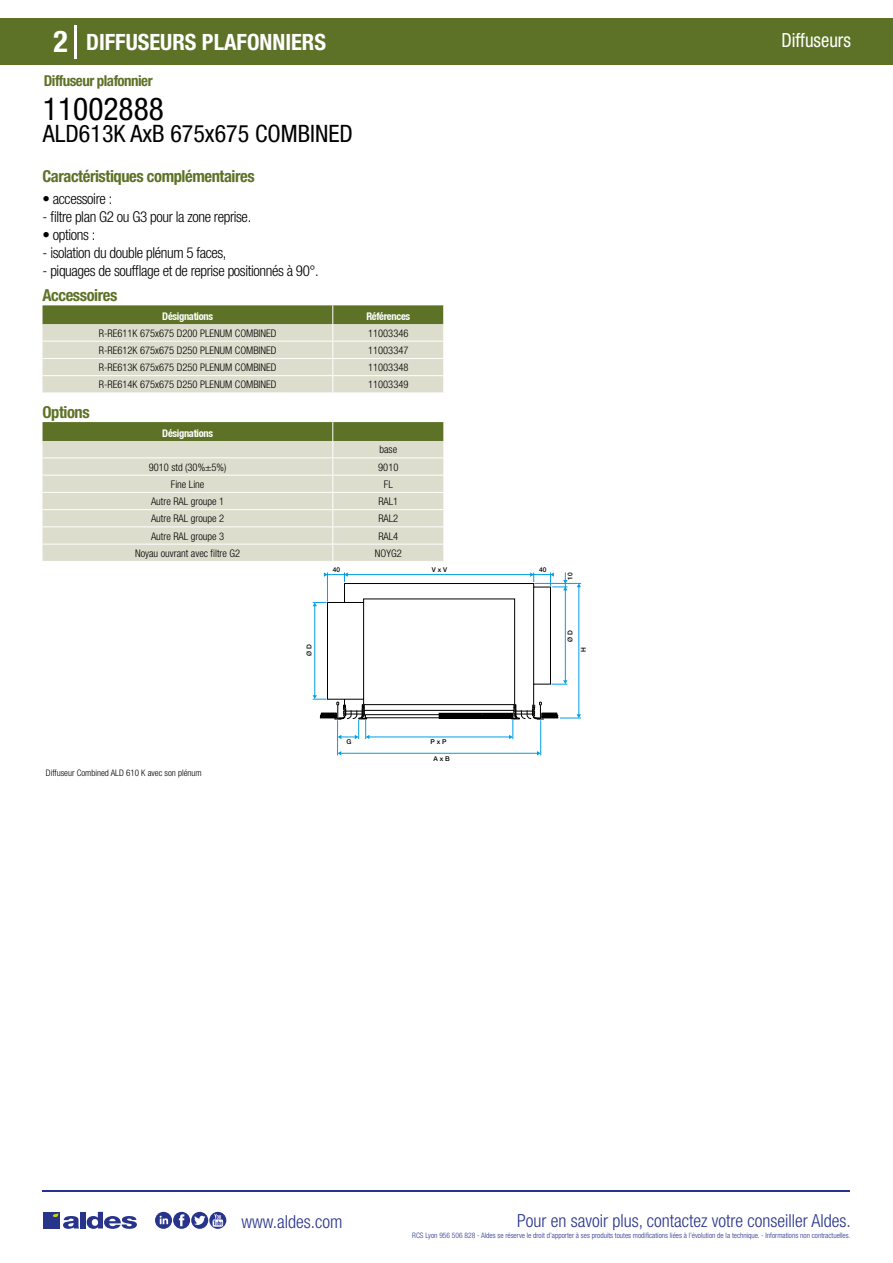
<style>
.page{position:relative;width:893px;height:1263px;background:#fff}
.page>*{position:absolute;margin:0;border:0;box-sizing:border-box;transform-origin:0 0}
.t1{font:condensed 31.5px "Helvetica Neue LT Std";color:#000}
.t2{font:700 condensed 30px "Helvetica Neue LT Std";color:#fff}
.t3{font:condensed 24px "Helvetica Neue LT Std";color:#000}
.t4{font:700 condensed 22.5px "Helvetica Neue LT Std";color:#fff}
.t5{font:condensed 19.5px "Helvetica Neue LT Std";color:#fff;scale:.95 1}
.t6{font:300 condensed 18px "Helvetica Neue";color:#28348b}
.t7{font:700 condensed 16.5px "Helvetica Neue LT Std";letter-spacing:-.025em;color:#5d7227}
.t8{font:300 condensed 15px "Helvetica Neue LT Std";letter-spacing:-.025em;color:#000}
.t9{font:700 condensed 15px "Helvetica Neue LT Std";letter-spacing:-.035em;color:#5d7227}
.t10{font:300 condensed 10.5px "Helvetica Neue";color:#000}
.t11{font:700 condensed 10.5px "Helvetica Neue";letter-spacing:-.03em;color:#fff}
.t12{font:300 condensed 9px "Helvetica Neue";color:#000}
.t13{font:300 condensed 7.5px "Helvetica Neue";color:#28348b}
.t14{font:500 6.6px "Helvetica Neue";color:#000}
</style>
<div class="page">
<div style="left:0;top:18px;width:893px;height:46px;background:#5d7227"></div>
<hr style="left:74px;top:25px;width:2px;height:33px;background:#fff">
<hr style="left:43px;top:1190px;width:807px;height:1px;background:#28348b">
<svg style="left:155px;top:1212px;width:71px;height:17px"></svg>
<div style="left:43px;top:1212px;width:17px;height:16px;background:#28348b"></div>
<div style="left:80px;top:1212px;width:6px;height:16px;background:#28348b"></div>
<svg style="left:87px;top:1212px;width:50px;height:17px"></svg>
<svg style="left:53px;top:1213px;width:26px;height:16px"></svg>
<svg style="left:43px;top:305px;width:401px;height:88px;background:#c3c8ac"></svg>
<svg style="left:43px;top:422px;width:401px;height:139px;background:#cdd0b8"></svg>
<hr style="left:337px;top:720px;width:1px;height:35px;background:#009fe3">
<hr style="left:540px;top:720px;width:1px;height:35px;background:#009fe3">
<hr style="left:341px;top:753px;width:197px;height:1px;background:#009fe3">
<svg style="left:537px;top:751px;width:4px;height:4px"></svg>
<svg style="left:313px;top:572px;width:268px;height:167px"></svg>
<h2 class="t2" style="left:54px;top:24px;width:16px">2</h2>
<h3 class="t4" style="left:86px;top:28px;width:242px">DIFFUSEURS PLAFONNIERS</h3>
<h3 class="t5" style="left:781px;top:29px;width:75px">Diffuseurs</h3>
<h3 class="t9" style="left:44px;top:71px;width:110px">Diffuseur plafonnier</h3>
<h1 class="t1" style="left:43px;top:91px;width:122px">11002888</h1>
<h3 class="t3" style="left:43px;top:120px;width:311px">ALD613K AxB 675x675 COMBINED</h3>
<h3 class="t7" style="left:43px;top:166px;width:214px">Caractéristiques complémentaires</h3>
<h3 class="t8" style="left:43px;top:190px;width:71px">• accessoire :</h3>
<h3 class="t8" style="left:43px;top:208px;width:210px">- filtre plan G2 ou G3 pour la zone reprise.</h3>
<h3 class="t8" style="left:43px;top:226px;width:54px">• options :</h3>
<h3 class="t8" style="left:43px;top:244px;width:186px">- isolation du double plénum 5 faces,</h3>
<h3 class="t8" style="left:43px;top:262px;width:278px">- piquages de soufflage et de reprise positionnés à 90°.</h3>
<h3 class="t7" style="left:43px;top:285px;width:76px">Accessoires</h3>
<h3 class="t7" style="left:43px;top:402px;width:49px">Options</h3>
<p class="t11" style="left:162px;top:310px;width:52px">Désignations</p>
<p class="t11" style="left:366px;top:310px;width:45px">Références</p>
<p class="t10" style="left:99px;top:327px;width:179px">R-RE611K 675x675 D200 PLENUM COMBINED</p>
<p class="t10" style="left:368px;top:327px;width:42px">11003346</p>
<p class="t10" style="left:99px;top:344px;width:179px">R-RE612K 675x675 D250 PLENUM COMBINED</p>
<p class="t10" style="left:368px;top:344px;width:42px">11003347</p>
<p class="t10" style="left:99px;top:361px;width:179px">R-RE613K 675x675 D250 PLENUM COMBINED</p>
<p class="t10" style="left:368px;top:361px;width:42px">11003348</p>
<p class="t10" style="left:99px;top:379px;width:179px">R-RE614K 675x675 D250 PLENUM COMBINED</p>
<p class="t10" style="left:368px;top:379px;width:42px">11003349</p>
<p class="t11" style="left:162px;top:426px;width:52px">Désignations</p>
<p class="t10" style="left:379px;top:444px;width:19px">base</p>
<p class="t10" style="left:149px;top:461px;width:79px">9010 std (30%±5%)</p>
<p class="t10" style="left:378px;top:461px;width:22px">9010</p>
<p class="t10" style="left:171px;top:478px;width:35px">Fine Line</p>
<p class="t10" style="left:384px;top:478px;width:10px">FL</p>
<p class="t10" style="left:151px;top:495px;width:75px">Autre RAL groupe 1</p>
<p class="t10" style="left:378px;top:495px;width:22px">RAL1</p>
<p class="t10" style="left:151px;top:513px;width:75px">Autre RAL groupe 2</p>
<p class="t10" style="left:378px;top:513px;width:22px">RAL2</p>
<p class="t10" style="left:151px;top:530px;width:75px">Autre RAL groupe 3</p>
<p class="t10" style="left:378px;top:530px;width:22px">RAL4</p>
<p class="t10" style="left:135px;top:547px;width:106px">Noyau ouvrant avec filtre G2</p>
<p class="t10" style="left:375px;top:547px;width:28px">NOYG2</p>
<p class="t14" style="left:432px;top:565px;width:17px">V x V</p>
<p class="t14" style="left:333px;top:565px;width:9px">40</p>
<p class="t14" style="left:539px;top:565px;width:9px">40</p>
<p class="t14" style="left:305px;top:655px;width:13px;rotate:-90deg">Ø D</p>
<p class="t14" style="left:566px;top:580px;width:9px;rotate:-90deg">10</p>
<p class="t14" style="left:566px;top:642px;width:13px;rotate:-90deg">Ø D</p>
<p class="t14" style="left:579px;top:652px;width:6px;rotate:-90deg">H</p>
<p class="t12" style="left:46px;top:768px;width:157px">Diffuseur Combined ALD 610 K avec son plénum</p>
<p class="t14" style="left:346px;top:738px;width:7px">G</p>
<p class="t14" style="left:430px;top:738px;width:18px">P x P</p>
<p class="t14" style="left:434px;top:755px;width:18px">A x B</p>
<h3 class="t6" style="left:241px;top:1211px;width:102px">www.aldes.com</h3>
<h3 class="t6" style="left:517px;top:1211px;width:335px">Pour en savoir plus, contactez votre conseiller Aldes.</h3>
<p class="t13" style="left:412px;top:1230px;width:440px">RCS Lyon 956 506 828 - Aldes se réserve le droit d’apporter à ses produits toutes modifications liées à l’évolution de la technique. - Informations non contractuelles.</p>
</div>
